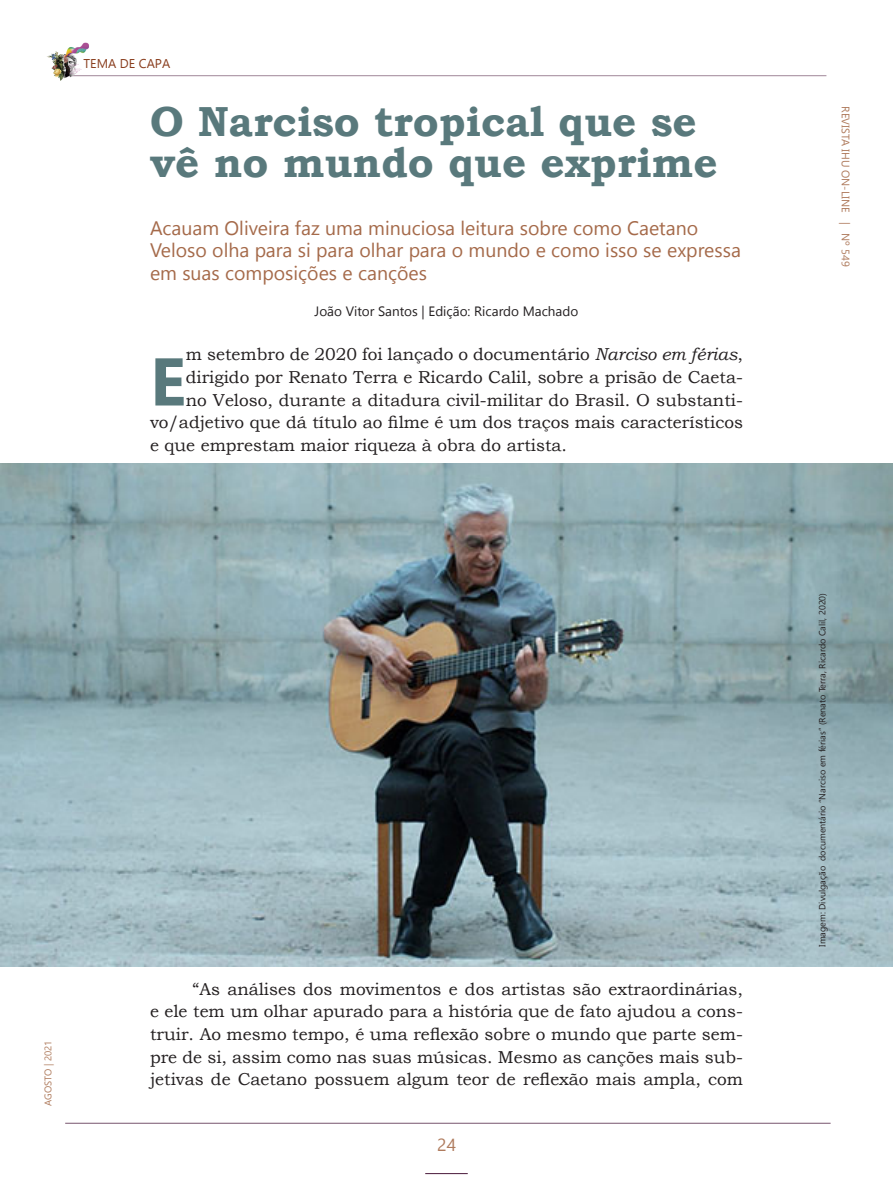
<style>
.page{position:relative;width:893px;height:1191px;background:#fff}
.page>*{position:absolute;margin:0;border:0;box-sizing:border-box;transform-origin:0 0}
.ABERTURA-Capitular{font:700 67.35px "Gadugi";color:#59797c}
.TÍTULO-1{font:700 42px/40.5px "Bookman Old Style";color:#59797c}
.Linha_de_apoio{font:19.5px/22.5px "Gadugi";color:#a56a4a}
.t1{font:17.55px "Gadugi";color:#af7b5d}
.ABERTURA-Geral{font:17.25px/22.5px "Bookman Old Style";color:#231f20;text-align:justify}
.ABERTURA-Capitular-2{font:17.25px "Bookman Old Style";color:#231f20}
.Assinatura_autor{font:13.5px "Gadugi";color:#231f20}
.Cartola{font:12.75px "Gadugi";color:#893d1d}
.t2{font:10.95px "Gadugi";color:#af7b5d}
.t3{font:9.6px "Gadugi";color:#af7b5d}
.Legenda_-_Noticias{font:9px "Gadugi";color:#231f20}
.s1{font-style:italic}
</style>
<div class="page">
<hr style="left:425px;top:1173px;width:43px;height:1px;background:#49193b">
<hr style="left:63px;top:75px;width:763px;height:1px;background:#805e76">
<hr style="left:65px;top:1123px;width:766px;height:1px;background:#49193b">
<img style="left:47px;top:43px;width:43px;height:38px">
<img style="left:0;top:463px;width:893px;height:503px">
<p class="Cartola" style="left:84px;top:56px;width:88px">TEMA DE CAPA</p>
<p class="TÍTULO-1" style="left:150px;top:101px;width:569px">O Narciso tropical que se vê no mundo que exprime</p>
<p class="Linha_de_apoio" style="left:150px;top:216px;width:592px">Acauam Oliveira faz uma minuciosa leitura sobre como Caetano<br>Veloso olha para si para olhar para o mundo e como isso se expressa em suas composições e canções</p>
<p class="Assinatura_autor" style="left:315px;top:303px;width:265px">João Vitor Santos | Edição: Ricardo Machado</p>
<p class="ABERTURA-Capitular" style="left:150px;top:341px;width:37px">E</p>
<p class="ABERTURA-Capitular-2" style="left:186px;top:343px;width:559px">m setembro de 2020 foi lançado o documentário <span class="s1">Narciso em férias</span>,</p>
<p class="ABERTURA-Capitular-2" style="left:186px;top:366px;width:559px">dirigido por Renato Terra e Ricardo Calil, sobre a prisão de Caeta-</p>
<p class="ABERTURA-Capitular-2" style="left:186px;top:388px;width:559px">no Veloso, durante a ditadura civil-militar do Brasil. O substanti-</p>
<p class="ABERTURA-Capitular-2" style="left:150px;top:411px;width:594px">vo/adjetivo que dá título ao filme é um dos traços mais característicos</p>
<p class="ABERTURA-Capitular-2" style="left:150px;top:433px;width:419px">e que emprestam maior riqueza à obra do artista.</p>
<p class="t3" style="left:42px;top:1106px;width:67px;rotate:-90deg">AGOSTO | 2021</p>
<p class="ABERTURA-Geral" style="left:150px;top:978px;width:594px;text-indent:43px">“As análises dos movimentos e dos artistas são extraordinárias, e ele tem um olhar apurado para a história que de fato ajudou a cons&shy;truir. Ao mesmo tempo, é uma reflexão sobre o mundo que parte sem&shy;pre de si, assim como nas suas músicas. Mesmo as canções mais sub&shy;jetivas de Caetano possuem algum teor de reflexão mais ampla, com</p>
<p class="t1" style="left:437px;top:1134px;width:20px">24</p>
<p class="t2" style="left:852px;top:106px;width:162px;rotate:90deg">REVISTA IHU ON-LINE | Nº 549</p>
<p class="Legenda_-_Noticias" style="left:817px;top:946px;width:355px;rotate:-90deg">Imagem: Divulgação documentário “Narciso em férias” (Renato Terra, Ricardo Calil, 2020)</p>
</div>
